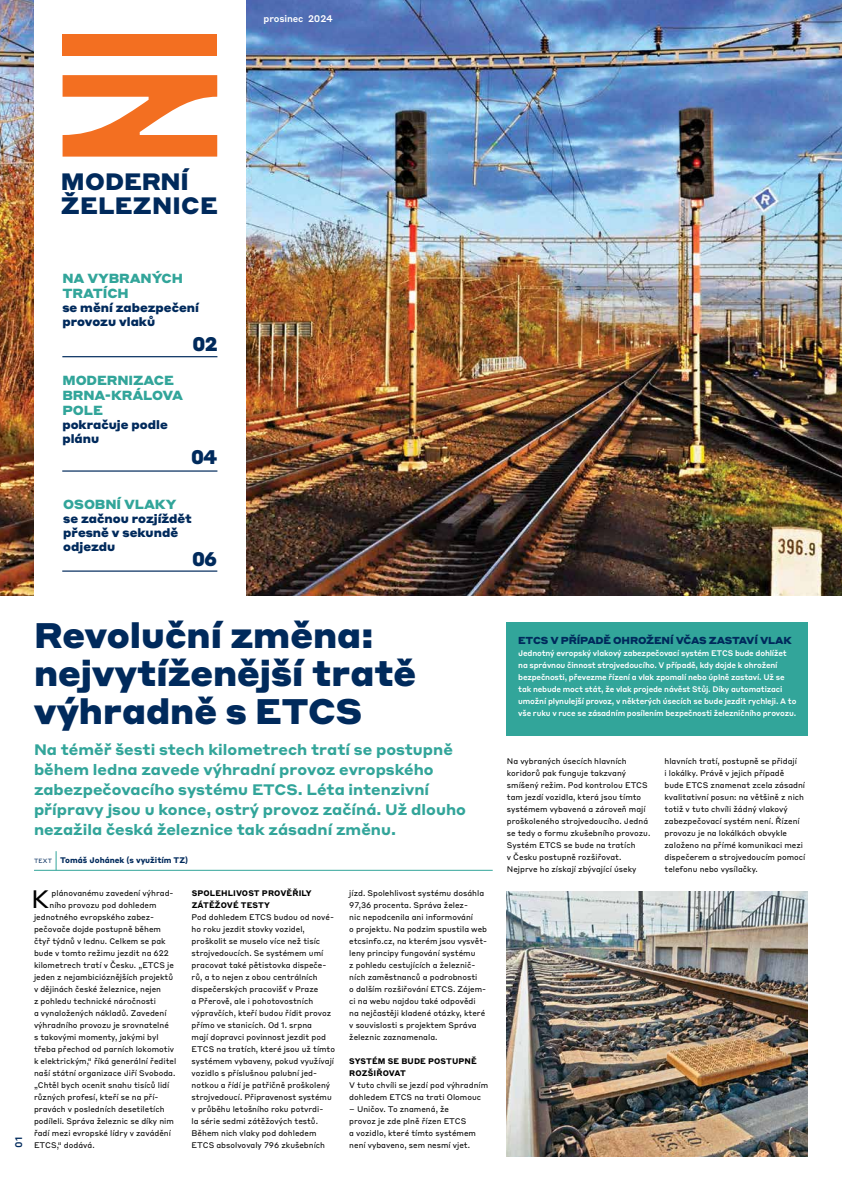
<style>
.page{position:relative;width:842px;height:1191px;background:#fff}
.page>*{position:absolute;margin:0;border:0;box-sizing:border-box;transform-origin:0 0}
.t1{font:900 35px/38px "Styrene A";color:#002a5c}
.t2{font:24.9px "Styrene B";color:#000}
.t3{font:900 23.4px/24.8px "Styrene A";letter-spacing:.01em;color:#002a5c}
.t4{font:900 19.4px "Styrene A";color:#002a5c}
.t5{font:700 15px/20px "Styrene A";color:#32a59a}
.t6{font:900 13px/15px "Styrene A";letter-spacing:-.01em;color:#32a59a}
.t7{font:900 12px/14px "Styrene A";color:#002a5c}
.t8{font:900 10px "Styrene A";letter-spacing:-.02em;color:#002a5c}
.t9{font:500 9.5px "Styrene B";letter-spacing:-.015em;color:#fff}
.t10{font:500 9.5px "Styrene B";color:#002a5c}
.t11{font:8px/12px "Styrene B";color:#000}
.t12{font:500 8px/12px "Styrene B";letter-spacing:-.02em;color:#fff}
.t13{font:700 8px/12px "Styrene B";letter-spacing:.01em;color:#000}
.t14{font:700 8px "Styrene B";color:#002a5c}
.s1{font-weight:400;font-size:6px}
</style>
<div class="page">
<img style="left:0;top:0;width:842px;height:595px">
<img style="left:507px;top:891px;width:301px;height:266px">
<div style="left:34px;top:0;width:212px;height:599px;background:#fff"></div>
<hr style="left:34px;top:870px;width:459px;height:1px;background:#32a59a">
<svg style="left:56px;top:851px;width:1px;height:19px"></svg>
<hr style="left:62px;top:470px;width:155px;height:1px;background:#002a5c">
<hr style="left:62px;top:570px;width:155px;height:1px;background:#002a5c">
<hr style="left:62px;top:356px;width:155px;height:1px;background:#002a5c">
<svg style="left:63px;top:75px;width:154px;height:82px"></svg>
<div style="left:63px;top:34px;width:154px;height:22px;background:#f36f21"></div>
<div style="left:507px;top:622px;width:301px;height:114px;background:#32a59a"></div>
<p class="t9" style="left:264px;top:11px;width:71px">prosinec 2024</p>
<h3 class="t3" style="left:61px;top:166px;width:158px">MODERNÍ<br>ŽELEZNICE</h3>
<h3 class="t6" style="left:62px;top:269px;width:122px">NA VYBRANÝCH<br>TRATÍCH</h3>
<h3 class="t7" style="left:62px;top:299px;width:138px">se mění zabezpečení provozu vlaků</h3>
<h3 class="t4" style="left:192px;top:327px;width:27px">02</h3>
<h3 class="t6" style="left:62px;top:371px;width:122px">MODERNIZACE<br>BRNA-KRÁLOVA<br>POLE</h3>
<h3 class="t7" style="left:62px;top:416px;width:107px">pokračuje podle plánu</h3>
<h3 class="t4" style="left:191px;top:440px;width:28px">04</h3>
<h3 class="t6" style="left:63px;top:496px;width:114px">OSOBNÍ VLAKY</h3>
<h3 class="t7" style="left:63px;top:511px;width:130px">se začnou rozjíždět přesně v sekundě odjezdu</h3>
<h3 class="t4" style="left:192px;top:542px;width:27px">06</h3>
<p class="t10" style="left:11px;top:1147px;width:12px;rotate:-90deg">01</p>
<h1 class="t1" style="left:34px;top:612px;width:384px">Revoluční změna: nejvytíženější tratě výhradně s ETCS</h1>
<p class="t5" style="left:34px;top:738px;width:433px">Na téměř šesti stech kilometrech tratí se postupně během ledna zavede výhradní provoz evropského zabezpečovacího systému ETCS. Léta intenzivní přípravy jsou u konce, ostrý provoz začíná. Už dlouho nezažila česká železnice tak zásadní změnu.</p>
<p class="t14" style="left:34px;top:853px;width:155px"><span class="s1">TEXT</span> Tomáš Johánek (s využitím TZ)</p>
<h2 class="t2" style="left:31px;top:877px;width:19px">K</h2>
<p class="t11" style="left:52px;top:886px;width:123px">plánovanému zavedení výhrad-</p>
<p class="t13" style="left:192px;top:886px;width:121px">SPOLEHLIVOST PROVĚŘILY<br>ZÁTĚŽOVÉ TESTY</p>
<p class="t11" style="left:192px;top:910px;width:145px">Pod dohledem ETCS budou od nové&shy;ho roku jezdit stovky vozidel, proškolit se muselo více než tisíc strojvedoucích. Se systémem umí pracovat také pětistovka dispeče&shy;rů, a to nejen z obou centrálních dispečerských pracovišť v Praze<br>a Přerově, ale i pohotovostních výpravčích, kteří budou řídit provoz přímo ve stanicích. Od 1. srpna<br>mají dopravci povinnost jezdit pod ETCS na tratích, které jsou už tímto systémem vybaveny, pokud využívají vozidlo s příslušnou palubní jed&shy;notkou a řídí je patřičně proškolený strojvedoucí. Připravenost systému v průběhu letošního roku potvrdi-<br>la série sedmi zátěžových testů.<br>Během nich vlaky pod dohledem ETCS absolvovaly 796 zkušebních</p>
<p class="t11" style="left:349px;top:886px;width:139px">jízd. Spolehlivost systému dosáhla<br>97,36 procenta. Správa želez-<br>nic nepodcenila ani informování<br>o projektu. Na podzim spustila web etcsinfo.cz, na kterém jsou vysvět&shy;leny principy fungování systému<br>z pohledu cestujících a železnič&shy;ních zaměstnanců a podrobnosti<br>o dalším rozšiřování ETCS. Zájem&shy;ci na webu najdou také odpovědi na nejčastěji kladené otázky, které v souvislosti s projektem Správa železnic zaznamenala.</p>
<p class="t13" style="left:349px;top:1054px;width:129px">SYSTÉM SE BUDE POSTUPNĚ<br>ROZŠIŘOVAT</p>
<p class="t11" style="left:349px;top:1078px;width:140px">V tuto chvíli se jezdí pod výhradním dohledem ETCS na trati Olomouc</p>
<p class="t11" style="left:349px;top:1102px;width:128px">– Uničov. To znamená, že provoz je zde plně řízen ETCS<br>a vozidlo, které tímto systémem není vybaveno, sem nesmí vjet.</p>
<p class="t11" style="left:50px;top:898px;width:109px">ního provozu pod dohledem</p>
<p class="t11" style="left:34px;top:910px;width:122px">jednotného evropského zabez-</p>
<p class="t11" style="left:34px;top:922px;width:128px">pečovače dojde postupně během</p>
<p class="t11" style="left:34px;top:934px;width:133px">čtyř týdnů v lednu. Celkem se pak</p>
<p class="t11" style="left:34px;top:946px;width:136px">bude v tomto režimu jezdit na 622</p>
<p class="t11" style="left:34px;top:958px;width:141px">kilometrech tratí v Česku. „ETCS je</p>
<p class="t11" style="left:34px;top:970px;width:141px">jeden z nejambicióznějších projektů</p>
<p class="t11" style="left:34px;top:982px;width:129px">v dějinách české železnice, nejen</p>
<p class="t11" style="left:34px;top:994px;width:123px">z pohledu technické náročnosti</p>
<p class="t11" style="left:34px;top:1006px;width:134px">a vynaložených nákladů. Zavedení</p>
<p class="t11" style="left:34px;top:1018px;width:136px">výhradního provozu je srovnatelné</p>
<p class="t11" style="left:34px;top:1030px;width:126px">s takovými momenty, jakými byl</p>
<p class="t11" style="left:34px;top:1042px;width:142px">třeba přechod od parních lokomotiv</p>
<p class="t11" style="left:34px;top:1054px;width:144px">k elektrickým,“ říká generální ředitel</p>
<p class="t11" style="left:34px;top:1066px;width:143px">naší státní organizace Jiří Svoboda.</p>
<p class="t11" style="left:34px;top:1078px;width:137px">„Chtěl bych ocenit snahu tisíců lidí</p>
<p class="t11" style="left:34px;top:1090px;width:126px">různých profesí, kteří se na pří-</p>
<p class="t11" style="left:34px;top:1102px;width:132px">pravách v posledních desetiletích</p>
<p class="t11" style="left:34px;top:1114px;width:141px">podíleli. Správa železnic se díky nim</p>
<p class="t11" style="left:34px;top:1126px;width:138px">řadí mezi evropské lídry v zavádění</p>
<p class="t11" style="left:34px;top:1138px;width:62px">ETCS,“ dodává.</p>
<p class="t8" style="left:518px;top:631px;width:275px">ETCS V PŘÍPADĚ OHROŽENÍ VČAS ZASTAVÍ VLAK</p>
<p class="t12" style="left:518px;top:646px;width:280px">Jednotný evropský vlakový zabezpečovací systém ETCS bude dohlížet na správnou činnost strojvedoucího. V případě, kdy dojde k ohrožení bezpečnosti, převezme řízení a vlak zpomalí nebo úplně zastaví. Už se tak nebude moct stát, že vlak projede návěst Stůj. Díky automatizaci umožní plynulejší provoz, v některých úsecích se bude jezdit rychleji. A to vše ruku v ruce se zásadním posílením bezpečnosti železničního provozu.</p>
<p class="t11" style="left:507px;top:754px;width:145px">Na vybraných úsecích hlavních koridorů pak funguje takzvaný smíšený režim. Pod kontrolou ETCS tam jezdí vozidla, která jsou tímto systémem vybavená a zároveň mají proškoleného strojvedoucího. Jedná se tedy o formu zkušebního provozu.<br>Systém ETCS se bude na tratích<br>v Česku postupně rozšiřovat.<br>Nejprve ho získají zbývající úseky</p>
<p class="t11" style="left:664px;top:754px;width:142px">hlavních tratí, postupně se přidají<br>i lokálky. Právě v jejich případě<br>bude ETCS znamenat zcela zásadní kvalitativní posun: na většině z nich totiž v tuto chvíli žádný vlakový zabezpečovací systém není. Řízení provozu je na lokálkách obvykle založeno na přímé komunikaci mezi dispečerem a strojvedoucím pomocí telefonu nebo vysílačky.</p>
</div>
